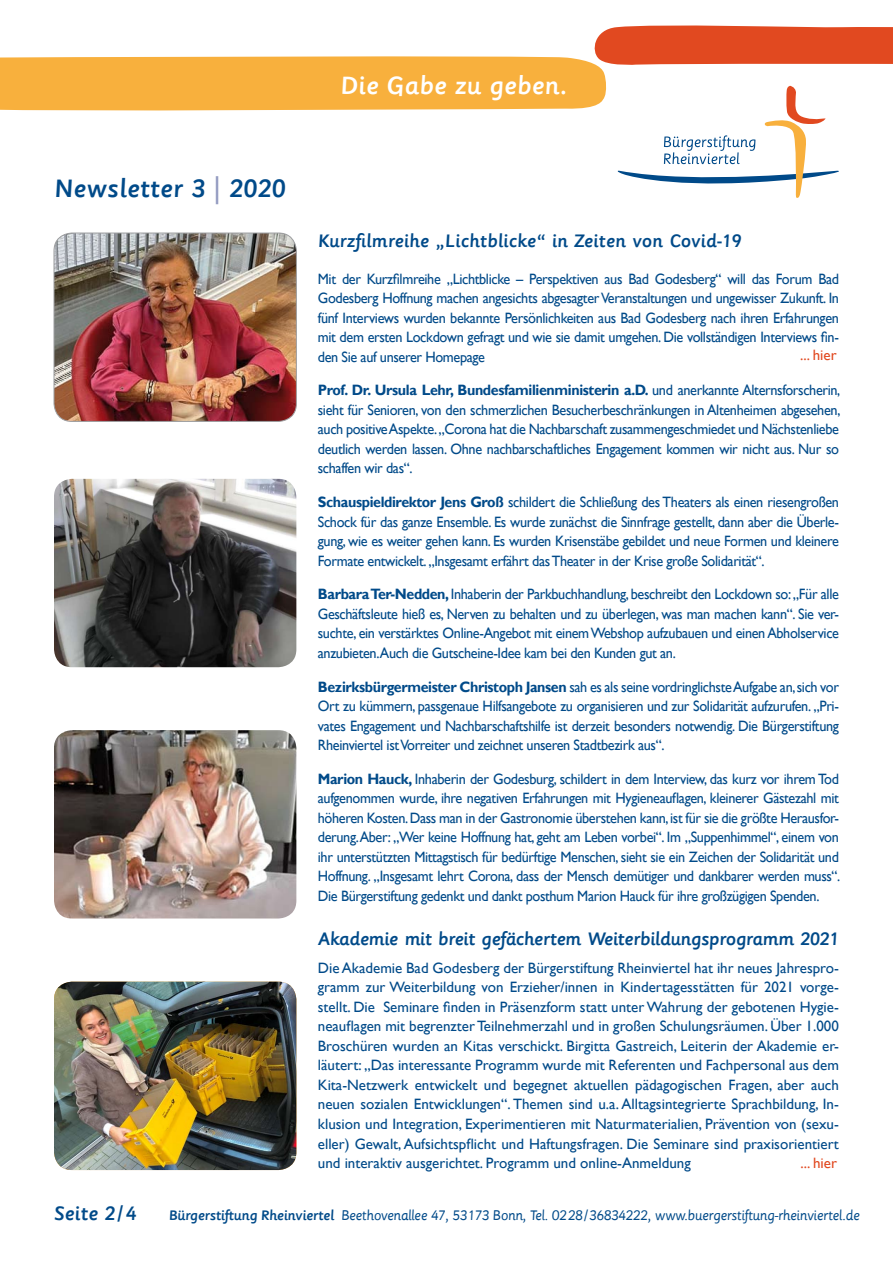
<style>
.page{position:relative;width:893px;height:1263px;background:#fff}
.page>*{position:absolute;margin:0;border:0;box-sizing:border-box;transform-origin:0 0}
.t1{font:500 27.15px "Sassoon Primary Com";letter-spacing:.005em;color:#004a89}
.t2{font:500 27px "Sassoon Primary Com";color:#fff}
.t3{font:500 21px "Sassoon Primary Com";letter-spacing:.005em;color:#004a89}
.t4{font:500 19.5px "Sassoon Primary Com";letter-spacing:-.025em;color:#004a89}
.t5{font:500 19.5px "Sassoon Primary Com";color:#004a89}
.t6{font:15px/19.5px "Gill Sans";letter-spacing:-.025em;color:#004a89;text-align:justify;scale:.95 1}
.t7{font:15px/19.5px "Gill Sans";letter-spacing:-.025em;color:#004a89;text-align:justify}
.t8{font:15px "Gill Sans";color:#e14920}
.t9{font:14.85px "Sassoon Primary Com";letter-spacing:-.025em;color:#004a89}
.s1{color:#929ac0}
.s2{font-weight:700}
.s3{font-weight:500}
</style>
<div class="page">
<svg style="left:0;top:25px;width:893px;height:173px"></svg>
<img style="left:54px;top:982px;width:242px;height:188px">
<img style="left:54px;top:479px;width:242px;height:188px">
<img style="left:54px;top:730px;width:242px;height:188px">
<img style="left:54px;top:233px;width:242px;height:188px">
<div style="left:54px;top:233px;width:243px;height:189px;border:1px solid #9c9d9f;border-radius:18px"></div>
<h1 class="t1" style="left:54px;top:173px;width:233px">Newsletter 3 <span class="s1">|</span> 2020</h1>
<h2 class="t2" style="left:340px;top:70px;width:228px">Die Gabe zu geben.</h2>
<h3 class="t5" style="left:318px;top:230px;width:425px">Kurzfilmreihe „Lichtblicke“ in Zeiten von Covid-19</h3>
<p class="t6" style="left:318px;top:269px;width:550px">Mit der Kurzfilmreihe „Lichtblicke – Perspektiven aus Bad Godesberg“ will das Forum Bad Godesberg Hoffnung machen angesichts abgesagter Veranstaltungen und ungewisser Zukunft. In fünf Interviews wurden bekannte Persönlichkeiten aus Bad Godesberg nach ihren Erfahrungen mit dem ersten Lockdown gefragt und wie sie damit umgehen. Die vollständigen Interviews fin&shy;den Sie auf unserer Homepage</p>
<p class="t6" style="left:318px;top:381px;width:552px"><span class="s2">Prof. Dr. Ursula Lehr, Bundesfamilienministerin a.D.</span> und anerkannte Alternsforscherin, sieht für Senioren, von den schmerzlichen Besucherbeschränkungen in Altenheimen abgesehen, auch positive Aspekte. „Corona hat die Nachbarschaft zusammengeschmiedet und Nächstenliebe deutlich werden lassen. Ohne nachbarschaftliches Engagement kommen wir nicht aus. Nur so schaffen wir das“.</p>
<p class="t6" style="left:318px;top:493px;width:550px"><span class="s2">Schauspieldirektor Jens Groß</span> schildert die Schließung des Theaters als einen riesengroßen Schock für das ganze Ensemble. Es wurde zunächst die Sinnfrage gestellt, dann aber die Überle&shy;gung, wie es weiter gehen kann. Es wurden Krisenstäbe gebildet und neue Formen und kleinere Formate entwickelt. „Insgesamt erfährt das Theater in der Krise große Solidarität“.</p>
<p class="t6" style="left:318px;top:585px;width:550px"><span class="s2">Barbara Ter-Nedden,</span> Inhaberin der Parkbuchhandlung, beschreibt den Lockdown so: „Für alle Geschäftsleute hieß es, Nerven zu behalten und zu überlegen, was man machen kann“. Sie ver&shy;suchte, ein verstärktes Online-Angebot mit einem Webshop aufzubauen und einen Abholservice anzubieten.Auch die Gutscheine-Idee kam bei den Kunden gut an.</p>
<p class="t6" style="left:318px;top:677px;width:550px"><span class="s2">Bezirksbürgermeister Christoph Jansen</span> sah es als seine vordringlichste Aufgabe an, sich vor Ort zu kümmern, passgenaue Hilfsangebote zu organisieren und zur Solidarität aufzurufen. „Pri&shy;vates Engagement und Nachbarschaftshilfe ist derzeit besonders notwendig. Die Bürgerstiftung Rheinviertel ist Vorreiter und zeichnet unseren Stadtbezirk aus“.</p>
<p class="t6" style="left:318px;top:769px;width:552px"><span class="s2">Marion Hauck,</span> Inhaberin der Godesburg, schildert in dem Interview, das kurz vor ihrem Tod aufgenommen wurde, ihre negativen Erfahrungen mit Hygieneauflagen, kleinerer Gästezahl mit höheren Kosten. Dass man in der Gastronomie überstehen kann, ist für sie die größte Herausfor&shy;derung.Aber: „Wer keine Hoffnung hat, geht am Leben vorbei“. Im „Suppenhimmel“, einem von ihr unterstützten Mittagstisch für bedürftige Menschen, sieht sie ein Zeichen der Solidarität und Hoffnung. „Insgesamt lehrt Corona, dass der Mensch demütiger und dankbarer werden muss“.<br>Die Bürgerstiftung gedenkt und dankt posthum Marion Hauck für ihre großzügigen Spenden.</p>
<h3 class="t4" style="left:318px;top:928px;width:523px">Akademie mit breit gefächertem Weiterbildungsprogramm 2021</h3>
<p class="t7" style="left:318px;top:958px;width:523px">Die Akademie Bad Godesberg der Bürgerstiftung Rheinviertel hat ihr neues Jahrespro&shy;gramm zur Weiterbildung von Erzieher/innen in Kindertagesstätten für 2021 vorge&shy;stellt. Die Seminare finden in Präsenzform statt unter Wahrung der gebotenen Hygie&shy;neauflagen mit begrenzter Teilnehmerzahl und in großen Schulungsräumen. Über 1.000<br>Broschüren wurden an Kitas verschickt. Birgitta Gastreich, Leiterin der Akademie er&shy;läutert: „Das interessante Programm wurde mit Referenten und Fachpersonal aus dem Kita-Netzwerk entwickelt und begegnet aktuellen pädagogischen Fragen, aber auch neuen sozialen Entwicklungen“. Themen sind u.a. Alltagsintegrierte Sprachbildung, In&shy;klusion und Integration, Experimentieren mit Naturmaterialien, Prävention von (sexu&shy;eller) Gewalt, Aufsichtspflicht und Haftungsfragen. Die Seminare sind praxisorientiert und interaktiv ausgerichtet. Programm und online-Anmeldung</p>
<p class="t8" style="left:800px;top:346px;width:38px">... hier</p>
<p class="t8" style="left:800px;top:1154px;width:38px">... hier</p>
<h3 class="t3" style="left:54px;top:1201px;width:84px">Seite 2/4</h3>
<p class="t9" style="left:169px;top:1206px;width:693px"><span class="s3">Bürgerstiftung Rheinviertel</span> Beethovenallee 47, 53173 Bonn, Tel. 0228/36834222, www.buergerstiftung-rheinviertel.de</p>
</div>
